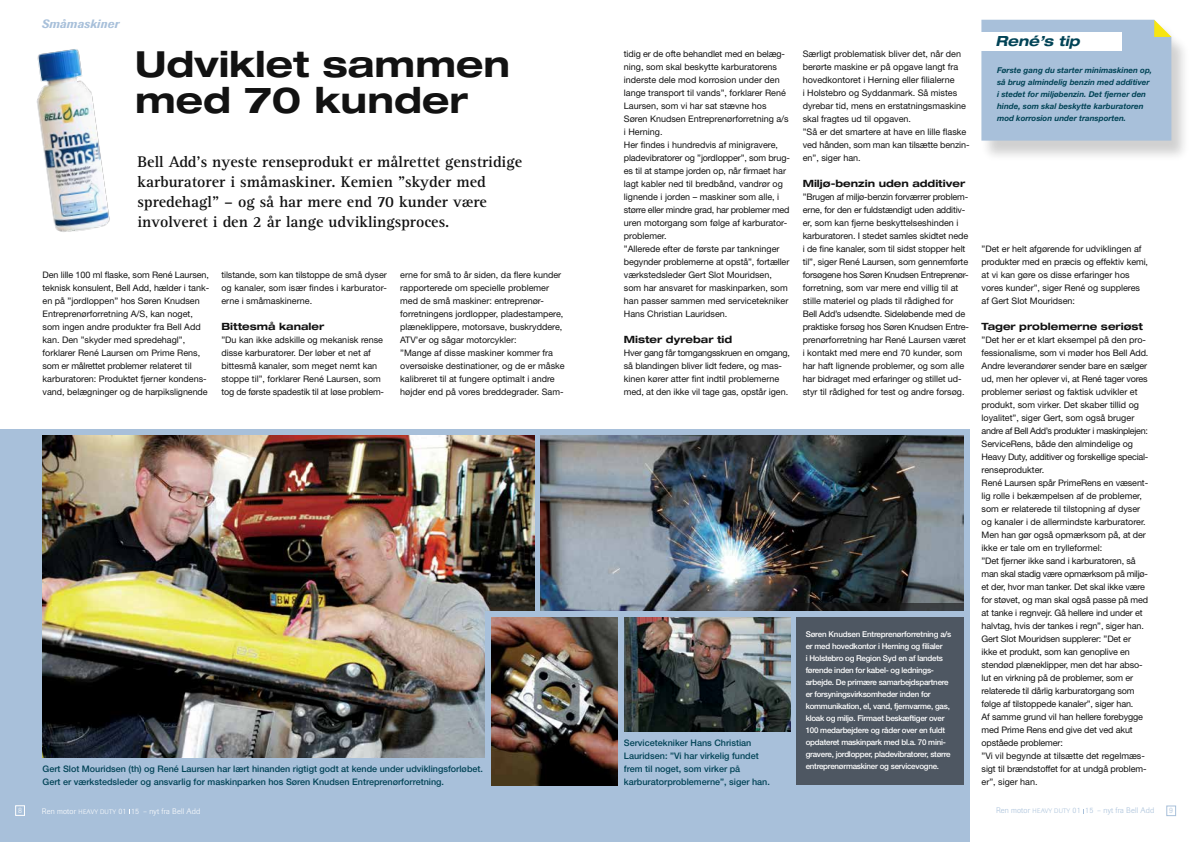
<style>
.page{position:relative;width:1191px;height:842px;background:#fff}
.page>*{position:absolute;margin:0;border:0;box-sizing:border-box;transform-origin:0 0}
.t1{font:700 expanded 36px/36px "Helvetica Neue";color:#121212}
.t2{font:700 16px/20px "Rotis Serif";color:#121212}
.t3{font:italic 700 expanded 14px "Helvetica Neue";color:#014356}
.t4{font:italic 500 12px "Imago";letter-spacing:.02em;color:#a8c0da}
.t5{font:700 expanded 10px "Helvetica Neue";color:#121212}
.t6{font:9px/13px "Helvetica Neue";color:#121212}
.t7{font:500 9px/13px "Helvetica Neue";color:#014356}
.t8{font:500 8px/12px "Helvetica Neue";letter-spacing:-.03em;color:#fff}
.t9{font:italic 700 8px/12px "Helvetica Neue";color:#014356}
.t10{font:300 8px "Imago";letter-spacing:.02em;color:#fff}
.t11{font:300 8px "Imago";letter-spacing:.02em;color:#a8c0da}
.s1{font-size:6.5px}
</style>
<div class="page">
<div style="left:0;top:430px;width:969px;height:412px;background:#a8c0da"></div>
<div style="left:1166px;top:806px;width:9px;height:10px;border:1px solid #a8c0da"></div>
<div style="left:15px;top:806px;width:10px;height:9px;border:1px solid #fff"></div>
<div style="left:980px;top:22px;width:209px;height:140px;background:#121212;opacity:.2"></div>
<svg style="left:981px;top:20px;width:190px;height:121px;background:#b4c8dd"></svg>
<img style="left:43px;top:436px;width:492px;height:322px">
<img style="left:540px;top:436px;width:424px;height:175px">
<img style="left:491px;top:617px;width:127px;height:168px">
<div style="left:485px;top:611px;width:6px;height:177px;background:#a8c0da"></div>
<img style="left:624px;top:617px;width:166px;height:114px">
<div style="left:796px;top:603px;width:168px;height:182px;background:#4e5762"></div>
<div style="left:485px;top:611px;width:479px;height:6px;background:#a8c0da"></div>
<img style="left:36px;top:49px;width:74px;height:183px">
<h3 class="t4" style="left:42px;top:17px;width:79px">Småmaskiner</h3>
<h1 class="t1" style="left:135px;top:45px;width:376px">Udviklet sammen med 70 kunder</h1>
<h2 class="t2" style="left:137px;top:152px;width:386px">Bell Add’s nyeste renseprodukt er målrettet genstridige karburatorer i småmaskiner. Kemien ”skyder med spredehagl” – og så har mere end 70 kunder være involveret i den 2 år lange udviklingsproces.</h2>
<p class="t6" style="left:221px;top:268px;width:167px;text-align:justify">tilstande, som kan tilstoppe de små dyser og kanaler, som især findes i karburator&shy;erne i småmaskinerne.</p>
<p class="t5" style="left:221px;top:320px;width:104px">Bittesmå kanaler</p>
<p class="t6" style="left:221px;top:333px;width:164px">”Du kan ikke adskille og mekanisk rense disse karburatorer. Der løber et net af bittesmå kanaler, som meget nemt kan stoppe til”, forklarer René Laursen, som tog de første spadestik til at løse problem-</p>
<p class="t6" style="left:43px;top:268px;width:168px">Den lille 100 ml flaske, som René Laursen, teknisk konsulent, Bell Add, hælder i tank&shy;en på ”jordloppen” hos Søren Knudsen Entreprenørforretning A/S, kan noget, som ingen andre produkter fra Bell Add kan. Den ”skyder med spredehagl”, forklarer René Laursen om Prime Rens, som er målrettet problemer relateret til karburatoren: Produktet fjerner kondens&shy;vand, belægninger og de harpikslignende</p>
<p class="t6" style="left:400px;top:269px;width:166px">erne for små to år siden, da flere kunder rapporterede om specielle problemer med de små maskiner: entreprenør&shy;forretningens jordlopper, pladestampere, plæneklippere, motorsave, buskryddere, ATV’er og sågar motorcykler:<br>”Mange af disse maskiner kommer fra oversøiske destinationer, og de er måske kalibreret til at fungere optimalt i andre højder end på vores breddegrader. Sam-</p>
<p class="t7" style="left:43px;top:762px;width:442px">Gert Slot Mouridsen (th) og René Laursen har lært hinanden rigtigt godt at kende under udviklingsforløbet.<br>Gert er værkstedsleder og ansvarlig for maskinparken hos Søren Knudsen Entreprenørforretning.</p>
<p class="t6" style="left:624px;top:47px;width:167px">tidig er de ofte behandlet med en belæg&shy;ning, som skal beskytte karburatorens inderste dele mod korrosion under den lange transport til vands”, forklarer René Laursen, som vi har sat stævne hos Søren Knudsen Entreprenørforretning a/s i Herning.<br>Her findes i hundredvis af minigravere, pladevibratorer og ”jordlopper”, som brug&shy;es til at stampe jorden op, når firmaet har lagt kabler ned til bredbånd, vandrør og lignende i jorden – maskiner som alle, i større eller mindre grad, har problemer med uren motorgang som følge af karburator&shy;problemer.<br>”Allerede efter de første par tankninger begynder problemerne at opstå”, fortæller værkstedsleder Gert Slot Mouridsen, som har ansvaret for maskinparken, som han passer sammen med servicetekniker Hans Christian Lauridsen.</p>
<p class="t5" style="left:624px;top:333px;width:110px">Mister dyrebar tid</p>
<p class="t6" style="left:624px;top:346px;width:168px">Hver gang får tomgangsskruen en omgang, så blandingen bliver lidt federe, og mas&shy;kinen kører atter fint indtil problemerne med, at den ikke vil tage gas, opstår igen.</p>
<p class="t7" style="left:624px;top:736px;width:147px">Servicetekniker Hans Christian Lauridsen: ”Vi har virkelig fundet frem til noget, som virker på karburatorproblemerne”, siger han.</p>
<p class="t6" style="left:802px;top:47px;width:168px">Særligt problematisk bliver det, når den berørte maskine er på opgave langt fra hovedkontoret i Herning eller filialerne<br>i Holstebro og Syddanmark. Så mistes dyrebar tid, mens en erstatningsmaskine skal fragtes ud til opgaven.<br>”Så er det smartere at have en lille flaske ved hånden, som man kan tilsætte benzin&shy;en”, siger han.</p>
<p class="t5" style="left:802px;top:177px;width:164px">Miljø-benzin uden additiver</p>
<p class="t6" style="left:802px;top:190px;width:168px">”Brugen af miljø-benzin forværrer problem&shy;erne, for den er fuldstændigt uden additiv&shy;er, som kan fjerne beskyttelseshinden i karburatoren. I stedet samles skidtet nede i de fine kanaler, som til sidst stopper helt til”, siger René Laursen, som gennemførte forsøgene hos Søren Knudsen Entreprenør&shy;forretning, som var mere end villig til at stille materiel og plads til rådighed for Bell Add’s udsendte. Sideløbende med de praktiske forsøg hos Søren Knudsen Entre&shy;prenørforretning har René Laursen været i kontakt med mere end 70 kunder, som har haft lignende problemer, og som alle har bidraget med erfaringer og stillet ud&shy;styr til rådighed for test og andre forsøg.</p>
<p class="t8" style="left:805px;top:628px;width:147px">Søren Knudsen Entreprenørforretning a/s er med hovedkontor i Herning og filialer<br>i Holstebro og Region Syd en af landets førende inden for kabel- og lednings&shy;arbejde. De primære samarbejdspartnere er forsyningsvirksomheder inden for kommunikation, el, vand, fjernvarme, gas, kloak og miljø. Firmaet beskæftiger over 100 medarbejdere og råder over en fuldt opdateret maskinpark med bl.a. 70 mini&shy;gravere, jordlopper, pladevibratorer, større entreprenørmaskiner og servicevogne.</p>
<h3 class="t3" style="left:995px;top:32px;width:86px">René’s tip</h3>
<p class="t9" style="left:997px;top:64px;width:156px">Første gang du starter minimaskinen op, så brug almindelig benzin med additiver i stedet for miljøbenzin. Det fjerner den hinde, som skal beskytte karburatoren mod korrosion under transporten.</p>
<p class="t6" style="left:981px;top:243px;width:168px">”Det er helt afgørende for udviklingen af produkter med en præcis og effektiv kemi, at vi kan gøre os disse erfaringer hos vores kunder”, siger René og suppleres af Gert Slot Mouridsen:</p>
<p class="t5" style="left:981px;top:321px;width:163px">Tager problemerne seriøst</p>
<p class="t6" style="left:981px;top:334px;width:168px">”Det her er et klart eksempel på den pro&shy;fessionalisme, som vi møder hos Bell Add.<br>Andre leverandører sender bare en sælger ud, men her oplever vi, at René tager vores problemer seriøst og faktisk udvikler et produkt, som virker. Det skaber tillid og loyalitet”, siger Gert, som også bruger andre af Bell Add’s produkter i maskinplejen:<br>ServiceRens, både den almindelige og Heavy Duty, additiver og forskellige special&shy;renseprodukter.<br>René Laursen spår PrimeRens en væsent&shy;lig rolle i bekæmpelsen af de problemer, som er relaterede til tilstopning af dyser og kanaler i de allermindste karburatorer.<br>Men han gør også opmærksom på, at der ikke er tale om en trylleformel:<br>”Det fjerner ikke sand i karburatoren, så man skal stadig være opmærksom på miljø&shy;et der, hvor man tanker. Det skal ikke være for støvet, og man skal også passe på med at tanke i regnvejr. Gå hellere ind under et halvtag, hvis der tankes i regn”, siger han.<br>Gert Slot Mouridsen supplerer: ”Det er ikke et produkt, som kan genoplive en stendød plæneklipper, men det har abso&shy;lut en virkning på de problemer, som er relaterede til dårlig karburatorgang som følge af tilstoppede kanaler”, siger han.<br>Af samme grund vil han hellere forebygge med Prime Rens end give det ved akut opståede problemer:<br>”Vi vil begynde at tilsætte det regelmæs&shy;sigt til brændstoffet for at undgå problem&shy;er”, siger han.</p>
<p class="t10" style="left:18px;top:806px;width:5px">8</p>
<p class="t11" style="left:996px;top:806px;width:160px">Ren motor <span class="s1">HEAVY DUTY</span> 01 15 – nyt fra Bell Add</p>
<p class="t11" style="left:1169px;top:806px;width:5px">9</p>
<p class="t10" style="left:42px;top:806px;width:160px">Ren motor <span class="s1">HEAVY DUTY</span> 01 15 – nyt fra Bell Add</p>
</div>
